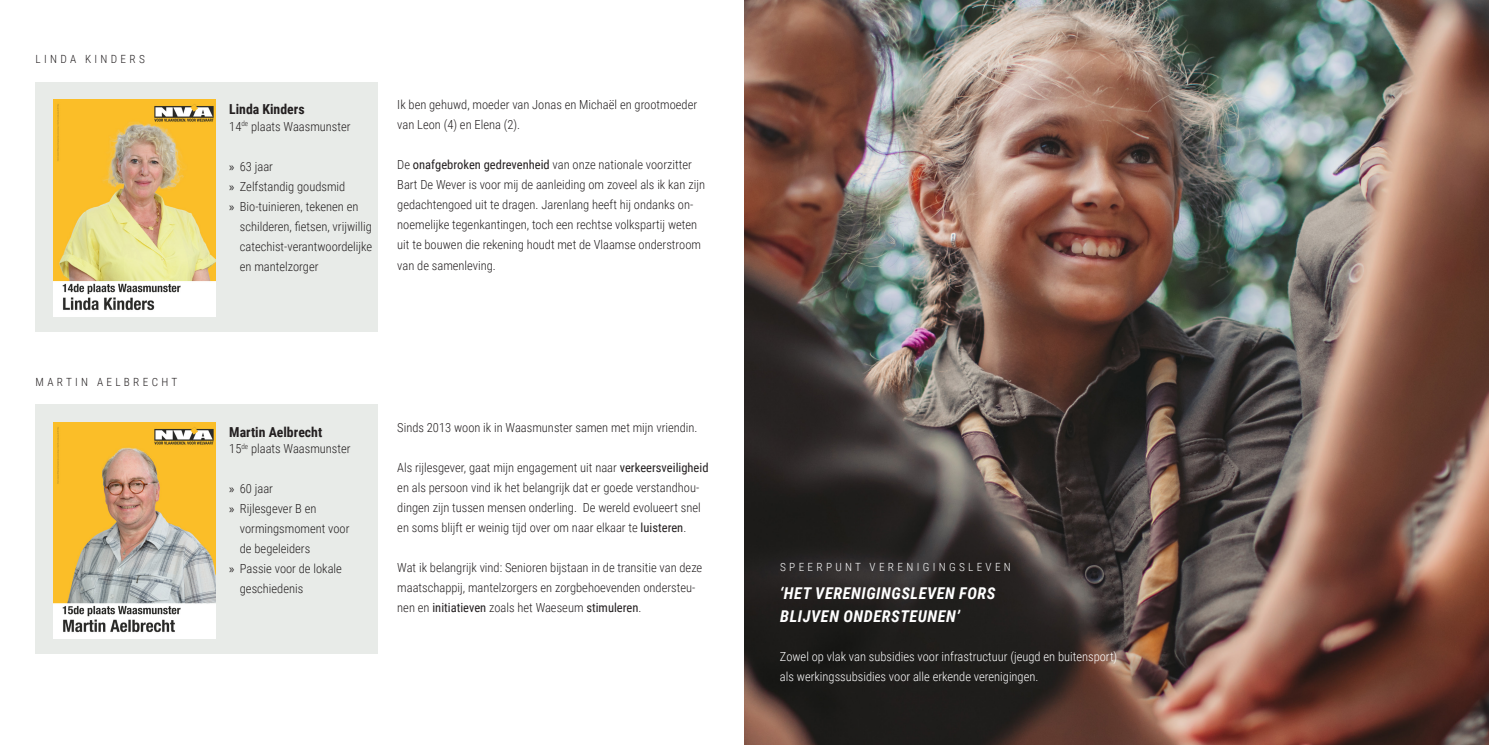
<style>
.page{position:relative;width:1489px;height:745px;background:#fff}
.page>*{position:absolute;margin:0;border:0;box-sizing:border-box;transform-origin:0 0}
.t1{font:italic 700 16.25px/22.5px "Roboto Condensed";letter-spacing:.035em;color:#fff}
.t2{font:700 13.75px "Roboto Condensed";color:#231f20}
.t3{font:300 12.5px/20px "Roboto Condensed";color:#231f20}
.t4{font:300 12.5px/20px "Roboto Condensed";color:#fff}
.koptitel{font:300 11.25px "Roboto Condensed";letter-spacing:.295em;color:#231f20}
.koptitel-2{font:300 11.25px "Roboto Condensed";letter-spacing:.295em;color:#fff}
.s1{font-family:"Myriad Pro";font-weight:400}
.s2{font-weight:400}
</style>
<div class="page">
<div style="left:35px;top:82px;width:343px;height:250px;background:#e8ebe8"></div>
<img style="left:53px;top:100px;width:162px;height:216px">
<div style="left:35px;top:404px;width:343px;height:250px;background:#e8ebe8"></div>
<img style="left:53px;top:422px;width:162px;height:216px">
<img style="left:744px;top:0;width:744px;height:744px">
<p class="koptitel" style="left:36px;top:51px;width:111px">LINDA KINDERS</p>
<p class="koptitel" style="left:36px;top:373px;width:143px">MARTIN AELBRECHT</p>
<p class="t2" style="left:229px;top:100px;width:77px">Linda Kinders</p>
<p class="t3" style="left:229px;top:116px;width:123px">14<sup>de</sup> plaats Waasmunster</p>
<p class="t3" style="left:229px;top:156px;width:45px"><span class="s1">»</span> 63 jaar</p>
<p class="t3" style="left:229px;top:176px;width:117px"><span class="s1">»</span> Zelfstandig goudsmid</p>
<p class="t3" style="left:240px;top:196px;width:134px;text-indent:-11px"><span class="s1">»</span> Bio-tuinieren, tekenen en schilderen, fietsen, vrijwillig catechist-verantwoordelijke en mantelzorger</p>
<p class="t3" style="left:397px;top:94px;width:301px">Ik ben gehuwd, moeder van Jonas en Michaël en grootmoeder van Leon (4) en Elena (2).</p>
<p class="t3" style="left:397px;top:154px;width:309px">De <span class="s2">onafgebroken gedrevenheid</span> van onze nationale voorzitter Bart De Wever is voor mij de aanleiding om zoveel als ik kan zijn gedachtengoed uit te dragen. Jarenlang heeft hij ondanks on&shy;noemelijke tegenkantingen, toch een rechtse volkspartij weten uit te bouwen die rekening houdt met de Vlaamse onderstroom van de samenleving.</p>
<p class="t2" style="left:229px;top:422px;width:94px">Martin Aelbrecht</p>
<p class="t3" style="left:229px;top:437px;width:123px">15<sup>de</sup> plaats Waasmunster</p>
<p class="t3" style="left:229px;top:477px;width:45px"><span class="s1">»</span> 60 jaar</p>
<p class="t3" style="left:240px;top:497px;width:111px;text-indent:-11px"><span class="s1">»</span> Rijlesgever B en vormingsmoment voor de begeleiders</p>
<p class="t3" style="left:240px;top:557px;width:104px;text-indent:-11px"><span class="s1">»</span> Passie voor de lokale geschiedenis</p>
<p class="t3" style="left:397px;top:416px;width:302px">Sinds 2013 woon ik in Waasmunster samen met mijn vriendin.</p>
<p class="t3" style="left:397px;top:456px;width:313px">Als rijlesgever, gaat mijn engagement uit naar <span class="s2">verkeersveiligheid </span>en als persoon vind ik het belangrijk dat er goede verstandhou&shy;dingen zijn tussen mensen onderling. De wereld evolueert snel en soms blijft er weinig tijd over om naar elkaar te <span class="s2">luisteren</span>.</p>
<p class="t3" style="left:397px;top:556px;width:306px">Wat ik belangrijk vind: Senioren bijstaan in de transitie van deze maatschappij, mantelzorgers en zorgbehoevenden ondersteu&shy;nen en <span class="s2">initiatieven</span> zoals het Waeseum <span class="s2">stimuleren</span>.</p>
<p class="koptitel-2" style="left:780px;top:558px;width:232px">SPEERPUNT VERENIGINGSLEVEN</p>
<p class="t1" style="left:780px;top:581px;width:217px">‘HET VERENIGINGSLEVEN FORS<br>BLIJVEN ONDERSTEUNEN’</p>
<p class="t4" style="left:780px;top:645px;width:339px">Zowel op vlak van subsidies voor infrastructuur (jeugd en buitensport) als werkingssubsidies voor alle erkende verenigingen.</p>
</div>
